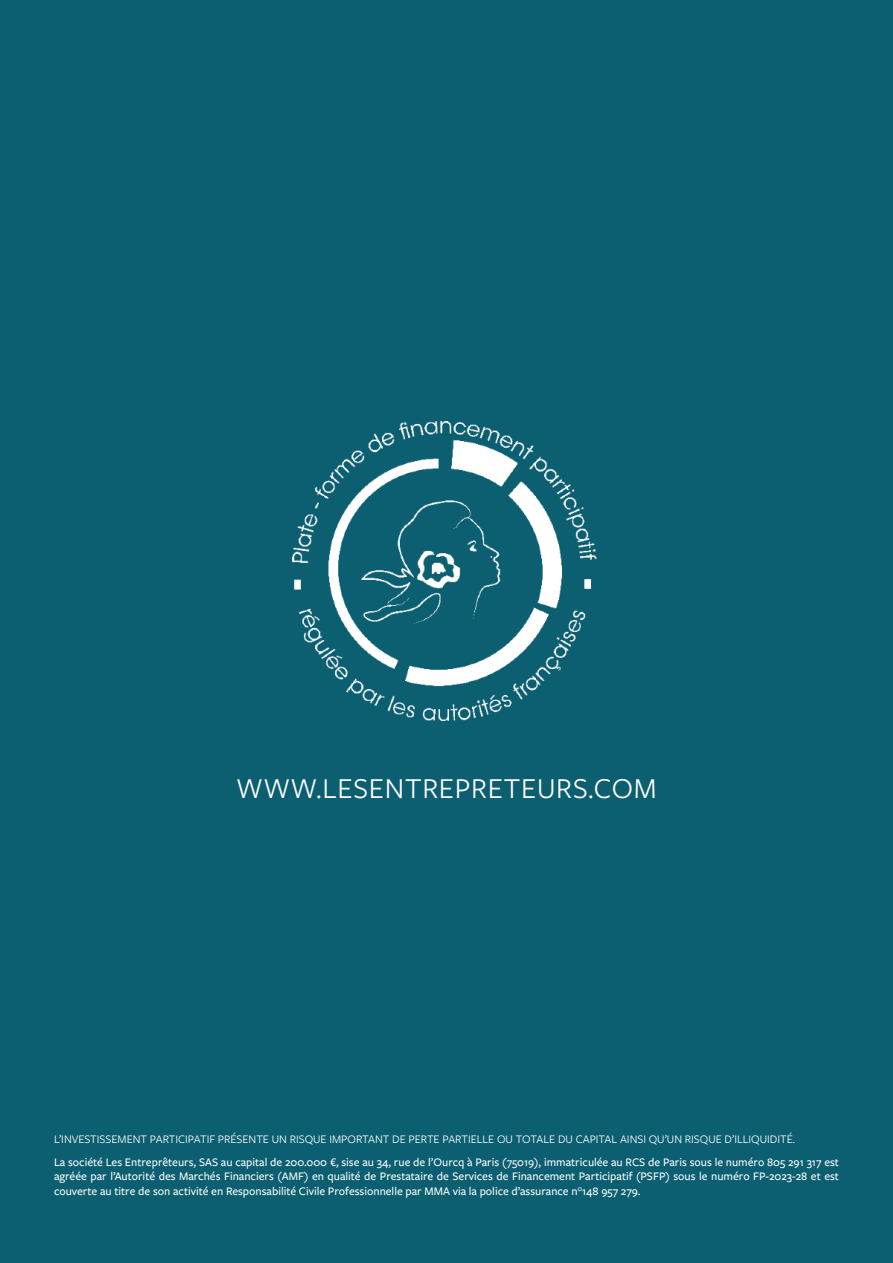
<style>
.page{position:relative;width:893px;height:1263px;background:#0c5f71}
.page>*{position:absolute;margin:0;border:0;box-sizing:border-box;transform-origin:0 0}
.t1{font:30px "Freight Sans Pro";letter-spacing:.025em;color:#fff}
.t2{font:500 12px/14.4px "Freight Sans Pro";color:#fff;text-align:justify}
.t3{font:12px "Freight Sans Pro";color:#fff}
</style>
<div class="page">
<img style="left:293px;top:422px;width:303px;height:299px">
<p class="t1" style="left:236px;top:768px;width:422px">WWW.LESENTREPRETEURS.COM</p>
<p class="t3" style="left:54px;top:1131px;width:743px">L’INVESTISSEMENT PARTICIPATIF PRÉSENTE UN RISQUE IMPORTANT DE PERTE PARTIELLE OU TOTALE DU CAPITAL AINSI QU’UN RISQUE D’ILLIQUIDITÉ.</p>
<p class="t2" style="left:54px;top:1154px;width:786px">La société Les Entreprêteurs, SAS au capital de 200.000 €, sise au 34, rue de l’Ourcq à Paris (75019), immatriculée au RCS de Paris sous le numéro 805 291 317 est agréée par l’Autorité des Marchés Financiers (AMF) en qualité de Prestataire de Services de Financement Participatif (PSFP) sous le numéro FP-2023-28 et est couverte au titre de son activité en Responsabilité Civile Professionnelle par MMA via la police d’assurance n°148 957 279.</p>
</div>
